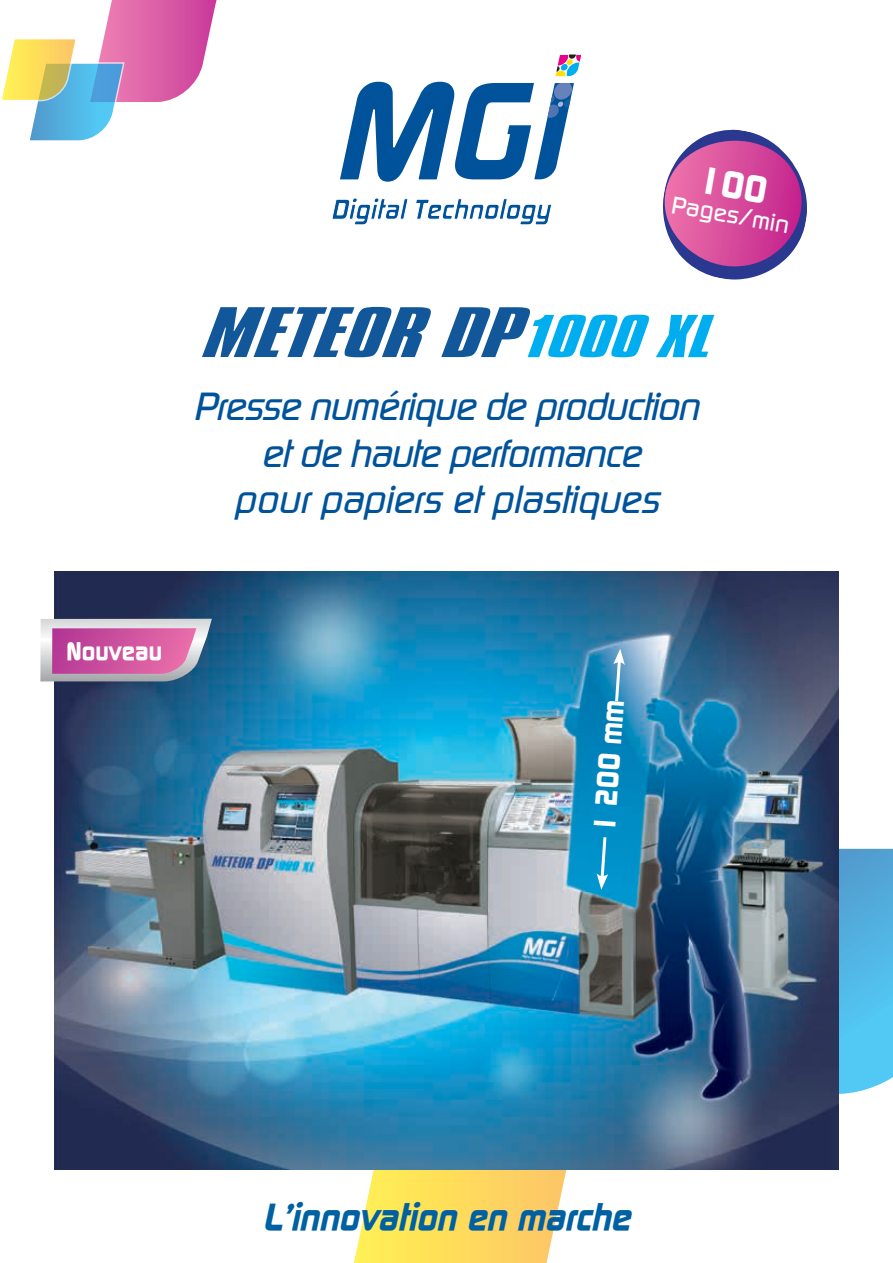
<style>
.page{position:relative;width:893px;height:1263px;background:#fff}
.page>*{position:absolute;margin:0;border:0;box-sizing:border-box;transform-origin:0 0}
.t1{font:italic 500 39px/46.8px "Continuum";color:#00539b;text-align:center}
.t2{font:italic 700 37.5px "Continuum";color:#0061a2}
.t3{font:700 30px "Continuum";color:#fff}
.t4{font:700 25.5px "Continuum";color:#fff}
.t5{font:500 24.45px "Continuum";color:#fff}
</style>
<div class="page">
<svg style="left:336px;top:1169px;width:239px;height:94px"></svg>
<svg style="left:838px;top:846px;width:55px;height:250px;background:#58b7e4"></svg>
<img style="left:54px;top:572px;width:784px;height:597px">
<svg style="left:2px;top:0;width:215px;height:141px"></svg>
<svg style="left:332px;top:198px;width:76px;height:27px"></svg>
<svg style="left:415px;top:198px;width:137px;height:27px"></svg>
<svg style="left:340px;top:54px;width:241px;height:128px"></svg>
<svg style="left:40px;top:619px;width:172px;height:62px;background:#c27faf"></svg>
<svg style="left:202px;top:307px;width:229px;height:50px"></svg>
<svg style="left:441px;top:307px;width:208px;height:50px"></svg>
<svg style="left:656px;top:315px;width:58px;height:42px"></svg>
<svg style="left:613px;top:649px;width:12px;height:55px"></svg>
<svg style="left:597px;top:834px;width:11px;height:56px"></svg>
<svg style="left:663px;top:129px;width:144px;height:151px"></svg>
<p class="t5" style="left:675px;top:188px;width:120px;rotate:10deg">Pages/min</p>
<p class="t1" style="left:193px;top:382px;width:517px">Pressenumériquedeproduction etdehauteperformance pourpapiersetplastiques</p>
<p class="t4" style="left:67px;top:634px;width:97px">Nouveau</p>
<p class="t3" style="left:584px;top:831px;width:134px;rotate:-86deg">1 200 mm</p>
<p class="t2" style="left:263px;top:1192px;width:379px">L’innovation en marche</p>
</div>
